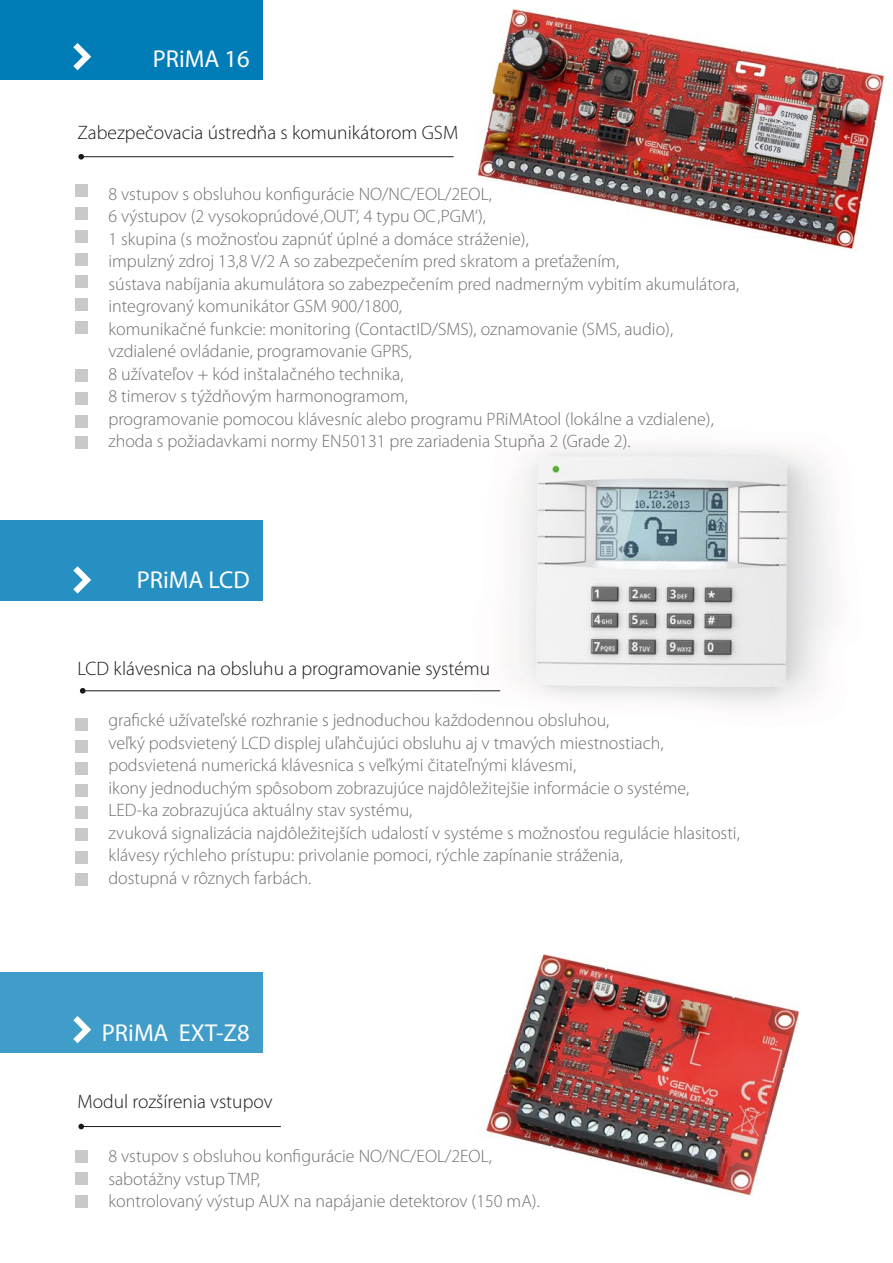
<style>
.page{position:relative;width:893px;height:1263px;background:#fff}
.page>*{position:absolute;margin:0;border:0;box-sizing:border-box;transform-origin:0 0}
.t1{font:24.45px "Myriad Pro";color:#fff}
.t2{font:300 19.5px "Myriad Pro";color:#1a1a18}
.t3{font:300 18px/22.5px "Myriad Pro";color:#6f6f6e}
</style>
<div class="page">
<img style="left:0;top:9px;width:885px;height:1187px">
<hr style="left:81px;top:156px;width:373px;height:1px;background:#1a1a18">
<svg style="left:78px;top:154px;width:6px;height:6px"></svg>
<hr style="left:81px;top:1126px;width:200px;height:1px;background:#1a1a18">
<svg style="left:78px;top:1124px;width:6px;height:5px"></svg>
<div style="left:75px;top:185px;width:13px;height:12px;background:#c8c9c9"></div>
<div style="left:75px;top:207px;width:13px;height:13px;background:#c8c9c9"></div>
<div style="left:75px;top:230px;width:13px;height:13px;background:#c8c9c9"></div>
<div style="left:75px;top:253px;width:13px;height:12px;background:#c8c9c9"></div>
<div style="left:75px;top:275px;width:13px;height:13px;background:#c8c9c9"></div>
<div style="left:75px;top:298px;width:13px;height:13px;background:#c8c9c9"></div>
<div style="left:75px;top:369px;width:13px;height:13px;background:#c8c9c9"></div>
<div style="left:75px;top:392px;width:13px;height:13px;background:#c8c9c9"></div>
<div style="left:75px;top:415px;width:13px;height:12px;background:#c8c9c9"></div>
<div style="left:75px;top:436px;width:13px;height:12px;background:#c8c9c9"></div>
<div style="left:75px;top:321px;width:13px;height:13px;background:#c8c9c9"></div>
<div style="left:75px;top:718px;width:13px;height:13px;background:#c8c9c9"></div>
<div style="left:75px;top:740px;width:13px;height:13px;background:#c8c9c9"></div>
<div style="left:75px;top:762px;width:13px;height:13px;background:#c8c9c9"></div>
<div style="left:75px;top:784px;width:13px;height:13px;background:#c8c9c9"></div>
<div style="left:75px;top:806px;width:13px;height:13px;background:#c8c9c9"></div>
<div style="left:75px;top:828px;width:13px;height:13px;background:#c8c9c9"></div>
<div style="left:75px;top:851px;width:13px;height:12px;background:#c8c9c9"></div>
<div style="left:75px;top:873px;width:13px;height:12px;background:#c8c9c9"></div>
<div style="left:75px;top:1150px;width:13px;height:12px;background:#c8c9c9"></div>
<div style="left:75px;top:1172px;width:13px;height:13px;background:#c8c9c9"></div>
<div style="left:75px;top:1195px;width:13px;height:13px;background:#c8c9c9"></div>
<div style="left:0;top:0;width:263px;height:79px;background:#007db7"></div>
<div style="left:0;top:520px;width:263px;height:81px;background:#2790c2"></div>
<div style="left:0;top:973px;width:263px;height:80px;background:#409dc9"></div>
<svg style="left:73px;top:43px;width:19px;height:28px"></svg>
<svg style="left:73px;top:566px;width:18px;height:28px"></svg>
<svg style="left:73px;top:1016px;width:18px;height:28px"></svg>
<hr style="left:83px;top:690px;width:417px;height:1px;background:#1a1a18">
<svg style="left:80px;top:688px;width:6px;height:6px"></svg>
<h1 class="t1" style="left:153px;top:45px;width:99px">PRiMA 16</h1>
<p class="t2" style="left:77px;top:122px;width:382px">Zabezpečovacia ústredňa s komunikátorom GSM</p>
<p class="t3" style="left:108px;top:183px;width:632px">8 vstupov s obsluhou konfigurácie NO/NC/EOL/2EOL,<br>6 výstupov (2 vysokoprúdové ‚OUT‘, 4 typu OC ‚PGM‘),<br>1 skupina (s možnosťou zapnúť úplné a domáce stráženie),<br>impulzný zdroj 13,8 V/2 A so zabezpečením pred skratom a preťažením,<br>sústava nabíjania akumulátora so zabezpečením pred nadmerným vybitím akumulátora, integrovaný komunikátor GSM 900/1800,<br>komunikačné funkcie: monitoring (ContactID/SMS), oznamovanie (SMS, audio), vzdialené ovládanie, programovanie GPRS,<br>8 užívateľov + kód inštalačného technika,<br>8 timerov s týždňovým harmonogramom,<br>programovanie pomocou klávesníc alebo programu PRiMAtool (lokálne a vzdialene), zhoda s požiadavkami normy EN50131 pre zariadenia Stupňa 2 (Grade 2).</p>
<h1 class="t1" style="left:137px;top:567px;width:115px">PRiMA LCD</h1>
<p class="t2" style="left:77px;top:658px;width:414px">LCD klávesnica na obsluhu a programovanie systému</p>
<p class="t3" style="left:108px;top:709px;width:633px">grafické užívateľské rozhranie s jednoduchou každodennou obsluhou,<br>veľký podsvietený LCD displej uľahčujúci obsluhu aj v tmavých miestnostiach, podsvietená numerická klávesnica s veľkými čitateľnými klávesmi,<br>ikony jednoduchým spôsobom zobrazujúce najdôležitejšie informácie o systéme, LED-ka zobrazujúca aktuálny stav systému,<br>zvuková signalizácia najdôležitejších udalostí v systéme s možnosťou regulácie hlasitosti, klávesy rýchleho prístupu: privolanie pomoci, rýchle zapínanie stráženia,<br>dostupná v rôznych farbách.</p>
<h1 class="t1" style="left:102px;top:1019px;width:149px">PRiMA EXT-Z8</h1>
<p class="t2" style="left:77px;top:1091px;width:197px">Modul rozšírenia vstupov</p>
<p class="t3" style="left:108px;top:1145px;width:433px">8 vstupov s obsluhou konfigurácie NO/NC/EOL/2EOL, sabotážny vstup TMP,<br>kontrolovaný výstup AUX na napájanie detektorov (150 mA).</p>
</div>
